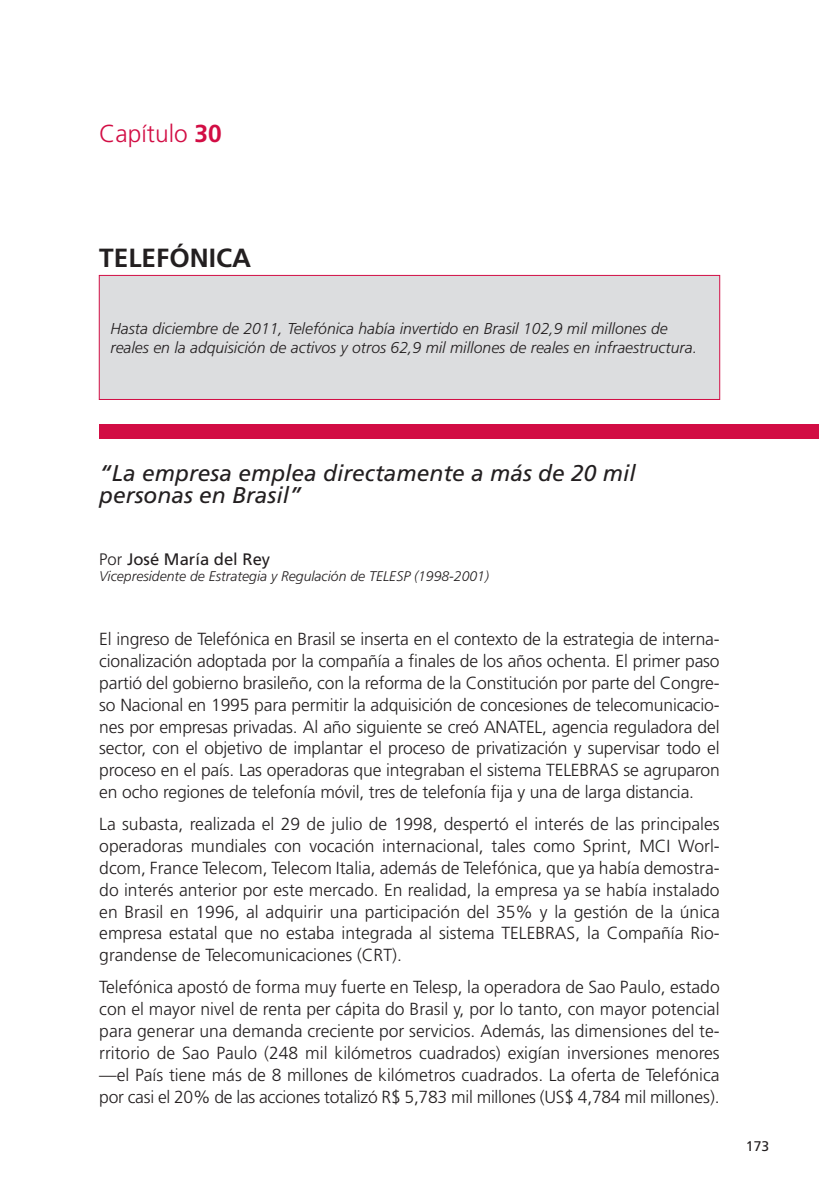
<style>
.page{position:relative;width:819px;height:1191px;background:#fff}
.page>*{position:absolute;margin:0;border:0;box-sizing:border-box;transform-origin:0 0}
.t1{font:700 26.25px "Frutiger LT";color:#231f20}
.t2{font:300 24.5px "Frutiger LT";color:#d20d44}
.t3{font:italic 22.75px/21.9px "Frutiger LT";color:#231f20}
.t4{font:300 17.5px/21.9px "Frutiger LT";letter-spacing:-.01em;color:#231f20;text-align:justify}
.t5{font:16.62px "Frutiger LT";color:#231f20}
.t6{font:italic 300 15.75px/18.9px "Frutiger LT";color:#231f20}
.t7{font:italic 300 14px "Frutiger LT";color:#231f20}
.t8{font:14px "Frutiger LT";color:#231f20}
.s1{font-weight:700}
.s2{font-weight:300}
</style>
<div class="page">
<div style="left:99px;top:424px;width:720px;height:15px;background:#d20d44"></div>
<div style="left:99px;top:275px;width:621px;height:125px;background:#dcdddf;border:1px solid #d20d44"></div>
<h2 class="t2" style="left:99px;top:120px;width:124px">Capítulo <span class="s1">30</span></h2>
<h1 class="t1" style="left:99px;top:242px;width:153px">TELEFÓNICA</h1>
<p class="t6" style="left:110px;top:319px;width:588px">Hasta diciembre de 2011, Telefónica había invertido en Brasil 102,9 mil millones de reales en la adquisición de activos y otros 62,9 mil millones de reales en infraestructura.</p>
<h3 class="t3" style="left:99px;top:462px;width:538px">“La empresa emplea directamente a más de 20 mil personas en Brasil”</h3>
<p class="t5" style="left:99px;top:549px;width:172px"><span class="s2">Por</span> José María del Rey</p>
<p class="t7" style="left:99px;top:568px;width:391px">Vicepresidente de Estrategia y Regulación de TELESP (1998-2001)</p>
<p class="t4" style="left:99px;top:628px;width:622px">El ingreso de Telefónica en Brasil se inserta en el contexto de la estrategia de interna&shy;cionalización adoptada por la compañía a finales de los años ochenta. El primer paso partió del gobierno brasileño, con la reforma de la Constitución por parte del Congre&shy;so Nacional en 1995 para permitir la adquisición de concesiones de telecomunicacio&shy;nes por empresas privadas. Al año siguiente se creó ANATEL, agencia reguladora del sector, con el objetivo de implantar el proceso de privatización y supervisar todo el proceso en el país. Las operadoras que integraban el sistema TELEBRAS se agruparon en ocho regiones de telefonía móvil, tres de telefonía fija y una de larga distancia.</p>
<p class="t4" style="left:99px;top:813px;width:622px">La subasta, realizada el 29 de julio de 1998, despertó el interés de las principales operadoras mundiales con vocación internacional, tales como Sprint, MCI Worl&shy;dcom, France Telecom, Telecom Italia, además de Telefónica, que ya había demostra&shy;do interés anterior por este mercado. En realidad, la empresa ya se había instalado en Brasil en 1996, al adquirir una participación del 35% y la gestión de la única empresa estatal que no estaba integrada al sistema TELEBRAS, la Compañía Rio&shy;grandense de Telecomunicaciones (CRT).</p>
<p class="t4" style="left:99px;top:976px;width:622px">Telefónica apostó de forma muy fuerte en Telesp, la operadora de Sao Paulo, estado con el mayor nivel de renta per cápita do Brasil y, por lo tanto, con mayor potencial para generar una demanda creciente por servicios. Además, las dimensiones del te&shy;rritorio de Sao Paulo (248 mil kilómetros cuadrados) exigían inversiones menores —el País tiene más de 8 millones de kilómetros cuadrados. La oferta de Telefónica por casi el 20% de las acciones totalizó R$ 5,783 mil millones (US$ 4,784 mil millones).</p>
<p class="t8" style="left:746px;top:1138px;width:25px">173</p>
</div>
